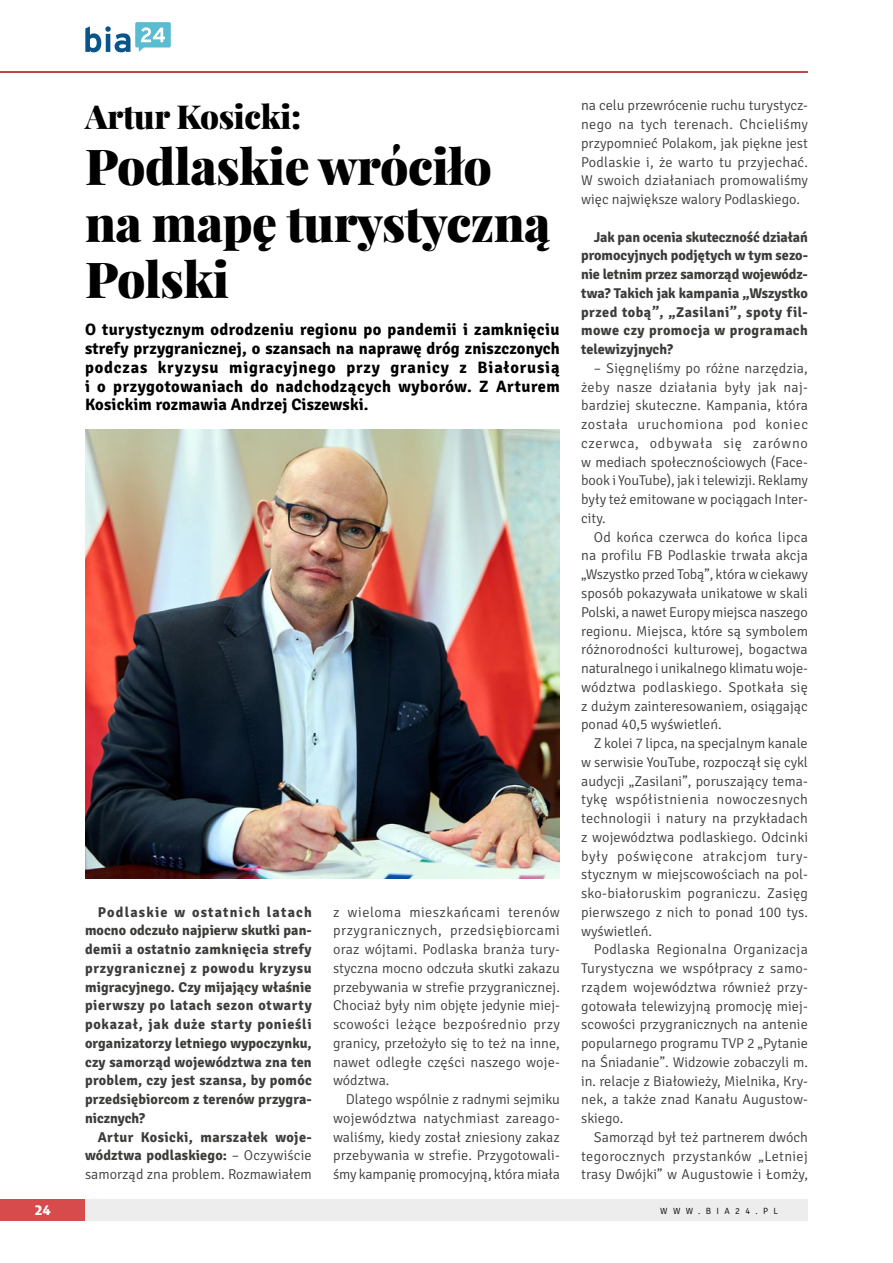
<style>
.page{position:relative;width:893px;height:1263px;background:#fff}
.page>*{position:absolute;margin:0;border:0;box-sizing:border-box;transform-origin:0 0}
.t1{font:900 49.5px/56.2px "Playfair Display";letter-spacing:-.01em;color:#000}
.t2{font:900 33px "Playfair Display";letter-spacing:-.01em;color:#000}
.t3{font:700 16.5px/18.8px "Signika";letter-spacing:.025em;color:#000;text-align:justify}
.t4{font:300 14.25px/18.8px "Signika";color:#3c3c3b;text-align:justify}
.t5{font:700 14.25px/18.8px "Signika";letter-spacing:.01em;color:#3c3c3b;text-align:justify}
.t6{font:800 13.5px "Costa Ptf";color:#fff}
.t7{font:300 9px "Signika";letter-spacing:.6em;color:#000}
.s1{font-weight:300}
</style>
<div class="page">
<div style="left:75px;top:1199px;width:733px;height:21px;background:#ededed"></div>
<div style="left:0;top:1199px;width:85px;height:21px;background:#d84b4d"></div>
<hr style="left:0;top:71px;width:808px;height:2px;background:#a11007">
<svg style="left:85px;top:22px;width:86px;height:30px"></svg>
<img style="left:85px;top:429px;width:475px;height:449px">
<h2 class="t2" style="left:85px;top:95px;width:218px">Artur Kosicki:</h2>
<h1 class="t1" style="left:85px;top:138px;width:467px">Podlaskie wróciło na mapę turystyczną<br>Polski</h1>
<p class="t3" style="left:85px;top:321px;width:476px">O turystycznym odrodzeniu regionu po pandemii i zamknięciu strefy przygranicznej, o szansach na naprawę dróg zniszczonych podczas kryzysu migracyjnego przy granicy z Białorusią i o przygotowaniach do nadchodzących wyborów. ZArturem Kosickim rozmawia Andrzej Ciszewski.</p>
<p class="t5" style="left:85px;top:903px;width:228px;text-indent:13px">Podlaskie w ostatnich latach mocno odczuło najpierw skutki pan&shy;demii a ostatnio zamknięcia strefy przygranicznej z powodu kryzysu migracyjnego. Czy mijający właśnie pierwszy po latach sezon otwarty pokazał, jak duże starty ponieśli organizatorzy letniego wypoczynku, czy samorząd województwa zna ten problem, czy jest szansa, by pomóc przedsiębiorcom z terenów przygra&shy;nicznych?</p>
<p class="t5" style="left:85px;top:1128px;width:228px;text-indent:13px">Artur Kosicki, marszałek woje&shy;wództwa podlaskiego: <span class="s1">– Oczywiście samorząd zna problem. Rozmawiałem</span></p>
<p class="t4" style="left:333px;top:903px;width:228px">z wieloma mieszkańcami terenów przygranicznych, przedsiębiorcami oraz wójtami. Podlaska branża tury&shy;styczna mocno odczuła skutki zakazu przebywania w strefie przygranicznej.<br>Chociaż były nim objęte jedynie miej&shy;scowości leżące bezpośrednio przy granicy, przełożyło się to też na inne, nawet odległe części naszego woje&shy;wództwa.</p>
<p class="t4" style="left:333px;top:1090px;width:228px;text-indent:13px">Dlatego wspólnie z radnymi sejmiku województwa natychmiast zareago&shy;waliśmy, kiedy został zniesiony zakaz przebywania w strefie. Przygotowali&shy;śmy kampanię promocyjną, która miała</p>
<p class="t4" style="left:581px;top:96px;width:228px">na celu przewrócenie ruchu turystycz&shy;nego na tych terenach. Chcieliśmy przypomnieć Polakom, jak piękne jest Podlaskie i, że warto tu przyjechać.<br>W swoich działaniach promowaliśmy więc największe walory Podlaskiego.</p>
<p class="t5" style="left:581px;top:228px;width:228px;text-indent:13px">Jak pan ocenia skuteczność działań promocyjnych podjętych w tym sezo&shy;nie letnim przez samorząd wojewódz&shy;twa? Takich jak kampania „Wszystko przed tobą”, „Zasilani”, spoty fil&shy;mowe czy promocja w programach telewizyjnych?</p>
<p class="t4" style="left:581px;top:359px;width:228px;text-indent:13px">– Sięgnęliśmy po różne narzędzia, żeby nasze działania były jak naj&shy;bardziej skuteczne. Kampania, która została uruchomiona pod koniec czerwca, odbywała się zarówno w mediach społecznościowych (Face&shy;book i YouTube), jak i telewizji. Reklamy były też emitowane w pociągach I nter&shy;city.</p>
<p class="t4" style="left:581px;top:528px;width:228px;text-indent:13px">Od końca czerwca do końca lipca na profilu FB Podlaskie trwała akcja „Wszystko przed Tobą”, która w ciekawy sposób pokazywała unikatowe w skali Polski, a nawet Europy miejsca naszego regionu. Miejsca, które są symbolem różnorodności kulturowej, bogactwa naturalnego i unikalnego klimatu woje&shy;wództwa podlaskiego. Spotkała się z dużym zainteresowaniem, osiągając ponad 40,5 wyświetleń.</p>
<p class="t4" style="left:581px;top:734px;width:228px;text-indent:13px">Z kolei 7 lipca, na specjalnym kanale w serwisie YouTube, rozpoczął się cykl audycji „Zasilani”, poruszający tema&shy;tykę współistnienia nowoczesnych technologii i natury na przykładach z województwa podlaskiego. Odcinki były poświęcone atrakcjom tury&shy;stycznym w miejscowościach na pol&shy;sko-białoruskim pograniczu. Zasięg pierwszego z nich to ponad 100 tys. wyświetleń.</p>
<p class="t4" style="left:581px;top:940px;width:228px;text-indent:13px">Podlaska Regionalna Organizacja Turystyczna we współpracy z samo&shy;rządem województwa również przy&shy;gotowała telewizyjną promocję miej&shy;scowości przygranicznych na antenie popularnego programu TVP 2 „Pytanie na Śniadanie”. Widzowie zobaczyli m. in. relacje z Białowieży, Mielnika, Kry&shy;nek, a także znad Kanału Augustow&shy;skiego.</p>
<p class="t4" style="left:581px;top:1128px;width:228px;text-indent:13px">Samorząd był też partnerem dwóch tegorocznych przystanków „Letniej trasy Dwójki” w Augustowie i Łomży,</p>
<p class="t6" style="left:35px;top:1202px;width:17px">24</p>
<p class="t7" style="left:660px;top:1206px;width:119px">www.bia24.pl</p>
</div>
